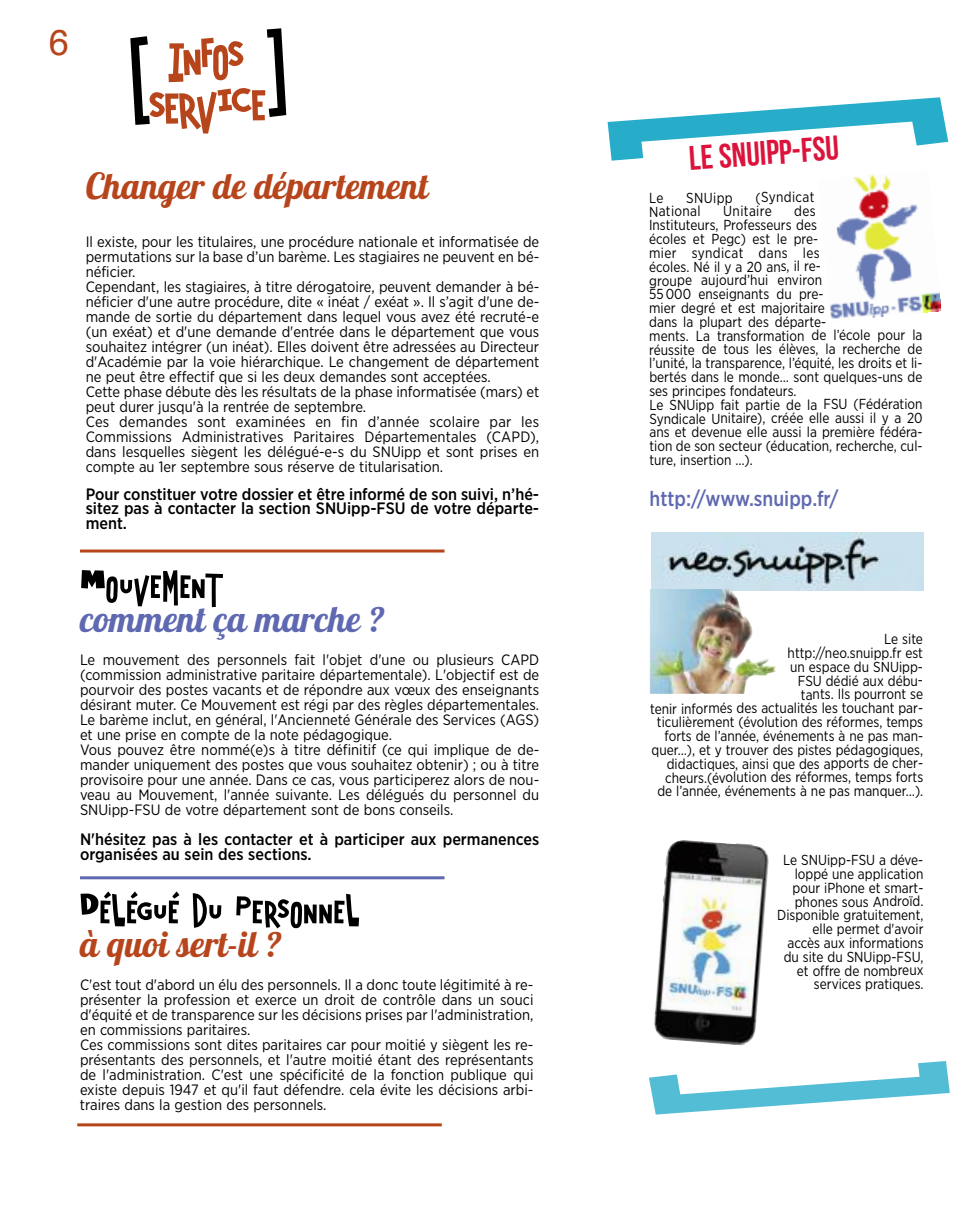
<style>
.page{position:relative;width:978px;height:1212px;background:#fff}
.page>*{position:absolute;margin:0;border:0;box-sizing:border-box;transform-origin:0 0}
.t1{font:72px "Wild Monkeys AOE";color:#b7451c}
.t2{font:54px "Wild Monkeys AOE";letter-spacing:.01em;color:#000}
.t3{font:36px "Lobster 1.4";color:#b7451c}
.t4{font:36px "Lobster 1.4";color:#5f69b1}
.t5{font:36px "Helvetica";color:#b7451c}
.t6{font:34.05px "Bebas Neue";color:#dc143c}
.t7{font:500 21px "Gotham Narrow";color:#5f69b1;scale:.95 1}
.t8{font:500 16.5px/14.2px "Gotham Narrow";color:#000;text-align:justify}
.t9{font:15px/15px "Gotham Narrow";color:#000}
.t10{font:14.55px/13.8px "Gotham Narrow";color:#000;text-align:right;scale:.95 1}
.t11{font:14.55px "Gotham Narrow";letter-spacing:.025em;color:#000;scale:.95 1}
</style>
<div class="page">
<hr style="left:80px;top:549px;width:365px;height:3px;background:#b7451c">
<img style="left:830px;top:174px;width:111px;height:145px">
<img style="left:652px;top:532px;width:271px;height:58px">
<hr style="left:77px;top:1123px;width:365px;height:3px;background:#b7451c">
<img style="left:650px;top:589px;width:126px;height:105px">
<hr style="left:80px;top:876px;width:365px;height:3px;background:#5f69b1">
<img style="left:654px;top:840px;width:115px;height:205px">
<h3 class="t5" style="left:49px;top:28px;width:22px">6</h3>
<h1 class="t1" style="left:166px;top:28px;width:79px;rotate:-2deg">Infos</h1>
<h1 class="t1" style="left:148px;top:77px;width:119px;rotate:-2deg">service</h1>
<h3 class="t3" style="left:86px;top:163px;width:344px">Changer de département</h3>
<p class="t9" style="left:86px;top:235px;width:455px">Il existe, pour les titulaires, une procédure nationale et informatisée de permutations sur la base d’un barème. Les stagiaires ne peuvent en bé&shy;néficier.<br>Cependant, les stagiaires, à titre dérogatoire, peuvent demander à bé&shy;néficier d'une autre procédure, dite « inéat / exéat ». Il s’agit d'une de&shy;mande de sortie du département dans lequel vous avez été recruté-e (un exéat) et d'une demande d'entrée dans le département que vous souhaitez intégrer (un inéat). Elles doivent être adressées au Directeur d'Académie par la voie hiérarchique. Le changement de département ne peut être effectif que si les deux demandes sont acceptées.<br>Cette phase débute dès les résultats de la phase informatisée (mars) et peut durer jusqu'à la rentrée de septembre.<br>Ces demandes sont examinées en fin d’année scolaire par les Commissions Administratives Paritaires Départementales (CAPD), dans lesquelles siègent les délégué-e-s du SNUipp et sont prises en compte au 1er septembre sous réserve de titularisation.</p>
<p class="t8" style="left:86px;top:488px;width:455px">Pour constituer votre dossier et être informé de son suivi, n’hé&shy;sitez pas à contacter la section SNUipp-FSU de votre départe&shy;ment.</p>
<h2 class="t2" style="left:80px;top:562px;width:145px">Mouvement</h2>
<h3 class="t4" style="left:80px;top:596px;width:307px">comment ça marche ?</h3>
<p class="t9" style="left:80px;top:653px;width:461px">Le mouvement des personnels fait l'objet d'une ou plusieurs CAPD (commission administrative paritaire départementale). L'objectif est de pourvoir des postes vacants et de répondre aux vœux des enseignants désirant muter. Ce Mouvement est régi par des règles départementales.<br>Le barème inclut, en général, l'Ancienneté Générale des Services (AGS) et une prise en compte de la note pédagogique.<br>Vous pouvez être nommé(e)s à titre définitif (ce qui implique de de&shy;mander uniquement des postes que vous souhaitez obtenir) ; ou à titre provisoire pour une année. Dans ce cas, vous participerez alors de nou&shy;veau au Mouvement, l'année suivante. Les délégués du personnel du SNUipp-FSU de votre département sont de bons conseils.</p>
<p class="t8" style="left:80px;top:833px;width:461px;line-height:15px">N'hésitez pas à les contacter et à participer aux permanences organisées au sein des sections.</p>
<h2 class="t2" style="left:80px;top:887px;width:281px">Délégué du personnel</h2>
<h3 class="t3" style="left:80px;top:921px;width:203px">à quoi sert-il ?</h3>
<p class="t9" style="left:80px;top:978px;width:455px">C'est tout d'abord un élu des personnels. Il a donc toute légitimité à re&shy;présenter la profession et exerce un droit de contrôle dans un souci d'équité et de transparence sur les décisions prises par l'administration, en commissions paritaires.<br>Ces commissions sont dites paritaires car pour moitié y siègent les re&shy;présentants des personnels, et l'autre moitié étant des représentants de l'administration. C'est une spécificité de la fonction publique qui existe depuis 1947 et qu'il faut défendre. cela évite les décisions arbi&shy;traires dans la gestion des personnels.</p>
<h3 class="t6" style="left:688px;top:138px;width:152px;rotate:-4deg">le snuipp-fsu</h3>
<p class="t10" style="left:649px;top:192px;width:17px">Le</p>
<p class="t10" style="left:686px;top:192px;width:50px">SNUipp</p>
<p class="t11" style="left:756px;top:192px;width:63px">(Syndicat</p>
<p class="t11" style="left:649px;top:206px;width:56px">National</p>
<p class="t11" style="left:723px;top:206px;width:53px">Unitaire</p>
<p class="t10" style="left:649px;top:205px;width:290px;text-align:left;text-indent:145px">des<br>Instituteurs, Professeurs des<br>écoles et Pegc) est le pre-<br>mier syndicat dans les<br>écoles. Né il y a 20 ans, il re-<br>groupe aujourd’hui environ<br>55000 enseignants du pre-<br>mier degré et est majoritaire<br>dans la plupart des départe-<br>ments. La transformation de l’école pour la réussite de tous les élèves, la recherche de l’unité, la transparence, l’équité, les droits et li&shy;bertés dans le monde… sont quelques-uns de ses principes fondateurs.<br>Le SNUipp fait partie de la FSU (Fédération Syndicale Unitaire), créée elle aussi il y a 20 ans et devenue elle aussi la première fédéra&shy;tion de son secteur (éducation, recherche, cul&shy;ture, insertion …).</p>
<h3 class="t7" style="left:650px;top:492px;width:201px">http://www.snuipp.fr/</h3>
<p class="t10" style="left:650px;top:633px;width:289px">Le site<br>http://neo.snuipp.fr est<br>un espace du SNUipp-<br>FSU dédié aux débu-<br>tants. Ils pourront se<br>tenir informés des actualités les touchant par&shy;ticulièrement (évolution des réformes, temps forts de l’année, événements à ne pas man&shy;quer…), et y trouver des pistes pédagogiques, didactiques, ainsi que des apports de cher&shy;cheurs.(évolution des réformes, temps forts de l’année, événements à ne pas manquer…).</p>
<p class="t10" style="left:777px;top:854px;width:156px">Le SNUipp-FSU a déve&shy;loppé une application pour iPhone et smart&shy;phones sous Androïd.<br>Disponible gratuitement, elle permet d'avoir accès aux informations du site du SNUipp-FSU, et offre de nombreux services pratiques.</p>
</div>
